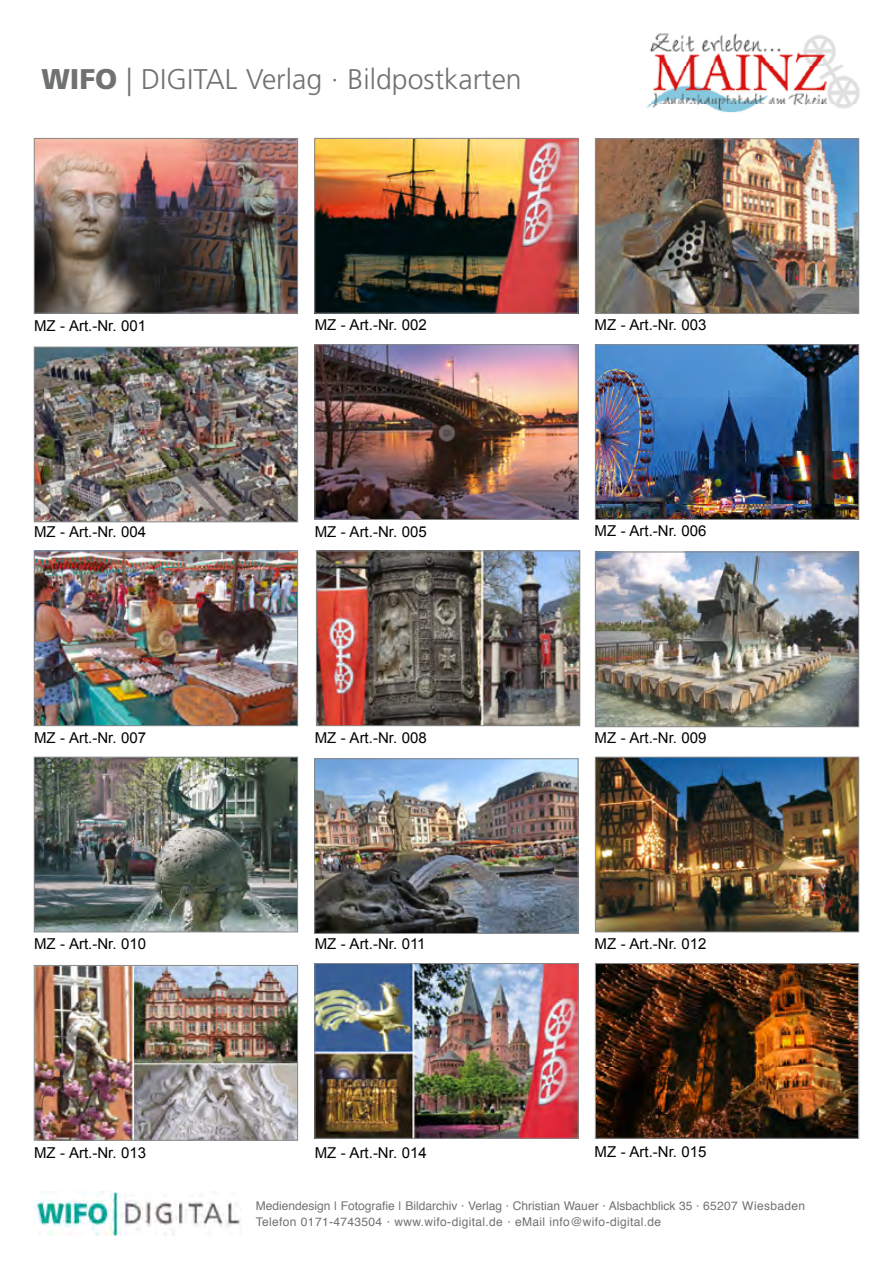
<style>
.page{position:relative;width:893px;height:1263px;background:#fff}
.page>*{position:absolute;margin:0;border:0;box-sizing:border-box;transform-origin:0 0}
.t1{font:300 28.5px "Frutiger";color:#707172}
.t2{font:15px "Arial";color:#000}
.t3{font:12px/16.5px "Helvetica";color:#707172}
.s1{font-weight:900}
</style>
<div class="page">
<img style="left:316px;top:760px;width:260px;height:172px">
<div style="left:314px;top:758px;width:264px;height:176px;border:1px solid #87888a"></div>
<img style="left:646px;top:33px;width:214px;height:80px">
<img style="left:316px;top:140px;width:260px;height:171px">
<div style="left:314px;top:138px;width:264px;height:175px;border:1px solid #87888a"></div>
<img style="left:36px;top:140px;width:260px;height:171px">
<div style="left:34px;top:138px;width:264px;height:175px;border:1px solid #87888a"></div>
<img style="left:597px;top:141px;width:260px;height:171px">
<div style="left:595px;top:139px;width:264px;height:175px;border:1px solid #87888a"></div>
<img style="left:317px;top:346px;width:259px;height:172px">
<div style="left:315px;top:344px;width:263px;height:176px;border:1px solid #87888a"></div>
<img style="left:36px;top:349px;width:260px;height:171px">
<div style="left:34px;top:347px;width:264px;height:175px;border:1px solid #87888a"></div>
<img style="left:597px;top:346px;width:260px;height:172px">
<div style="left:595px;top:344px;width:264px;height:176px;border:1px solid #87888a"></div>
<img style="left:597px;top:554px;width:260px;height:171px">
<div style="left:595px;top:552px;width:264px;height:175px;border:1px solid #87888a"></div>
<img style="left:318px;top:553px;width:260px;height:171px">
<div style="left:316px;top:551px;width:264px;height:175px;border:1px solid #87888a"></div>
<img style="left:36px;top:759px;width:260px;height:171px">
<div style="left:34px;top:757px;width:264px;height:175px;border:1px solid #87888a"></div>
<img style="left:317px;top:965px;width:259px;height:171px">
<div style="left:315px;top:963px;width:263px;height:175px;border:1px solid #87888a"></div>
<img style="left:36px;top:967px;width:260px;height:171px">
<div style="left:34px;top:965px;width:264px;height:175px;border:1px solid #87888a"></div>
<img style="left:597px;top:759px;width:260px;height:171px">
<div style="left:595px;top:757px;width:264px;height:175px;border:1px solid #87888a"></div>
<img style="left:597px;top:965px;width:260px;height:171px">
<div style="left:595px;top:963px;width:264px;height:175px;border:1px solid #87888a"></div>
<img style="left:36px;top:553px;width:260px;height:171px">
<div style="left:34px;top:551px;width:264px;height:175px;border:1px solid #87888a"></div>
<img style="left:34px;top:1192px;width:207px;height:43px">
<h1 class="t1" style="left:41px;top:63px;width:482px"><span class="s1">WIFO</span> | DIGITAL Verlag · Bildpostkarten</h1>
<p class="t2" style="left:34px;top:316px;width:114px">MZ - Art.-Nr. 001</p>
<p class="t2" style="left:315px;top:315px;width:114px">MZ - Art.-Nr. 002</p>
<p class="t2" style="left:594px;top:315px;width:114px">MZ - Art.-Nr. 003</p>
<p class="t2" style="left:34px;top:522px;width:114px">MZ - Art.-Nr. 004</p>
<p class="t2" style="left:315px;top:522px;width:114px">MZ - Art.-Nr. 005</p>
<p class="t2" style="left:594px;top:521px;width:114px">MZ - Art.-Nr. 006</p>
<p class="t2" style="left:34px;top:728px;width:114px">MZ - Art.-Nr. 007</p>
<p class="t2" style="left:315px;top:728px;width:114px">MZ - Art.-Nr. 008</p>
<p class="t2" style="left:594px;top:727px;width:114px">MZ - Art.-Nr. 009</p>
<p class="t2" style="left:34px;top:934px;width:114px">MZ - Art.-Nr. 010</p>
<p class="t2" style="left:315px;top:934px;width:112px">MZ - Art.-Nr. 011</p>
<p class="t2" style="left:594px;top:934px;width:114px">MZ - Art.-Nr. 012</p>
<p class="t2" style="left:34px;top:1143px;width:114px">MZ - Art.-Nr. 013</p>
<p class="t2" style="left:315px;top:1143px;width:114px">MZ - Art.-Nr. 014</p>
<p class="t2" style="left:594px;top:1142px;width:114px">MZ - Art.-Nr. 015</p>
<p class="t3" style="left:256px;top:1198px;width:551px">Mediendesign | Fotografie | Bildarchiv · Verlag · Christian Wauer · Alsbachblick 35 · 65207 Wiesbaden<br>Telefon 0171-4743504 · www.wifo-digital.de · eMail info@wifo-digital.de</p>
</div>
